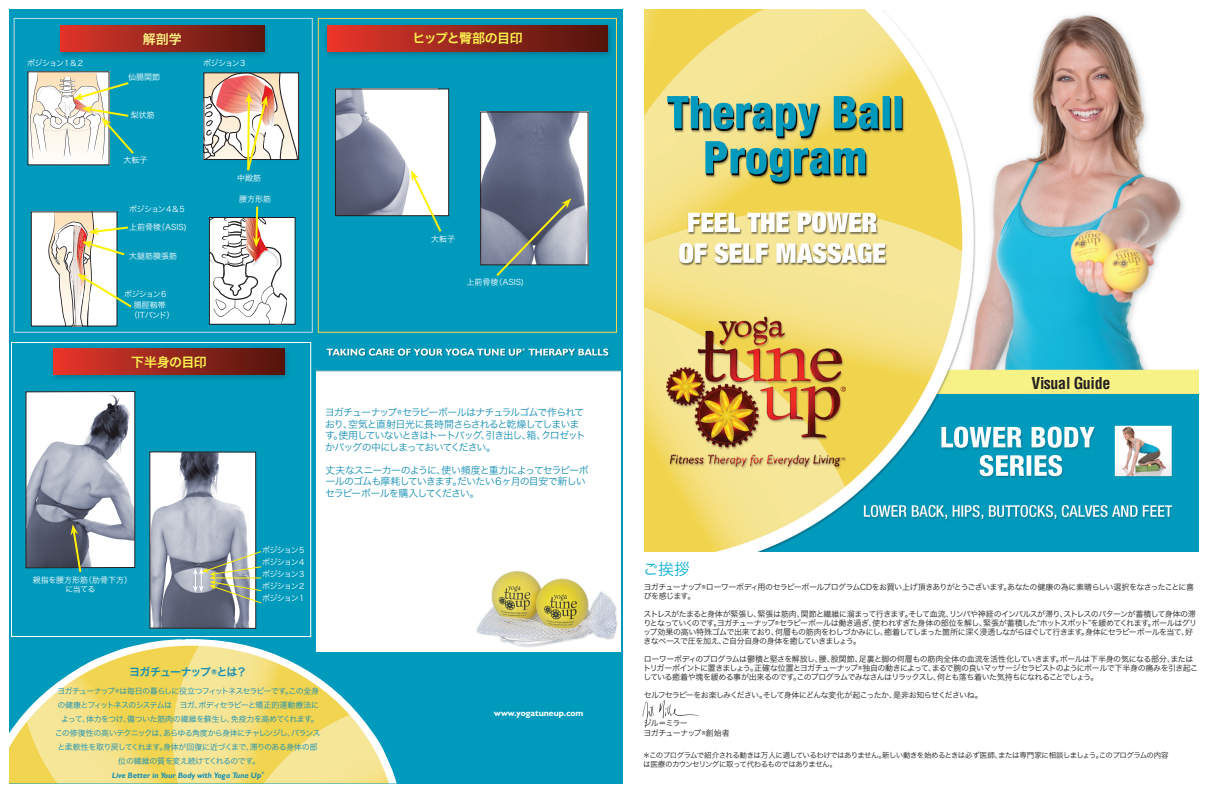
<style>
.page{position:relative;width:1224px;height:792px;background:#fff}
.page>*{position:absolute;margin:0;border:0;box-sizing:border-box;transform-origin:0 0}
.t1{font:700 condensed 16px "Helvetica";letter-spacing:-.02em;color:#231f20}
.t2{font:16px "Hira Kaku Pro W3";color:#10b1d5}
.t3{font:13px "Hira Kaku Pro W6";letter-spacing:-.04em;color:#fff34f}
.t4{font:13px "Hira Kaku Pro W6";color:#fff685}
.t5{font:11px "Hira Kaku Pro W6";letter-spacing:-.07em;color:#168eb4}
.t6{font:10px/11.5px "Hira Kaku Pro W3";letter-spacing:-.095em;color:#168eb4}
.t7{font:700 9px "Humanist 521 BT";color:#fff}
.t8{font:8px/9px "Hira Kaku Pro W3";letter-spacing:-.07em;color:#231f20}
.t9{font:8px/14px "Hira Kaku Pro W3";letter-spacing:-.075em;color:#168eb4;text-align:center}
.t10{font:8px/12px "Hira Kaku Pro W3";letter-spacing:-.065em;color:#fff;text-align:justify}
.t11{font:8px/9.6px "Hira Kaku Pro W3";letter-spacing:-.09em;color:#231f20}
.t12{font:8px/9.6px "Hira Kaku Pro W3";color:#fff;text-align:center}
.t13{font:italic 700 8px "Humanist 521 BT";color:#168eb4}
.t14{font:7.5px/9px "Hira Kaku Pro W3";letter-spacing:-.075em;color:#231f20}
.t15{font:italic 700 3.5px "Humanist 521 BT";color:#168eb4}
</style>
<div class="page">
<img style="left:644px;top:9px;width:554px;height:543px">
<div style="left:9px;top:9px;width:613px;height:775px;background:#009abd"></div>
<div style="left:953px;top:372px;width:242px;height:20px;background:#f6f286"></div>
<img style="left:317px;top:348px;width:304px;height:304px">
<div style="left:323px;top:22px;width:291px;height:37px;background:#231f20;opacity:.3"></div>
<div style="left:327px;top:25px;width:281px;height:26px;background:linear-gradient(to right,#e7372c,#4e150c)"></div>
<div style="left:318px;top:18px;width:299px;height:315px;border:1px solid #fed452"></div>
<div style="left:335px;top:89px;width:114px;height:127px;background:#fff"></div>
<img style="left:337px;top:90px;width:74px;height:124px">
<div style="left:335px;top:88px;width:114px;height:128px;border:1px solid #231f20"></div>
<img style="left:482px;top:114px;width:105px;height:149px">
<div style="left:480px;top:112px;width:109px;height:153px;border:1px solid #231f20"></div>
<svg style="left:411px;top:170px;width:32px;height:62px"></svg>
<svg style="left:494px;top:198px;width:77px;height:78px;background:#6c8591"></svg>
<div style="left:49px;top:346px;width:242px;height:37px;background:#231f20;opacity:.3"></div>
<div style="left:53px;top:349px;width:232px;height:26px;background:linear-gradient(to right,#e7372c,#4f150d)"></div>
<div style="left:11px;top:342px;width:300px;height:295px;border:1px solid #fff"></div>
<img style="left:151px;top:453px;width:103px;height:174px">
<div style="left:149px;top:451px;width:107px;height:178px;border:1px solid #231f20"></div>
<svg style="left:25px;top:391px;width:111px;height:182px;background:#a9b1ba"></svg>
<svg style="left:193px;top:551px;width:69px;height:53px;background:#97a5a0"></svg>
<div style="left:14px;top:18px;width:299px;height:315px;border:1px solid #bedce8"></div>
<div style="left:56px;top:22px;width:214px;height:37px;background:#231f20;opacity:.3"></div>
<div style="left:60px;top:25px;width:204px;height:26px;background:linear-gradient(to right,#de362a,#58180f)"></div>
<div style="left:209px;top:217px;width:86px;height:107px;background:#fff"></div>
<div style="left:209px;top:217px;width:87px;height:108px;border:1px solid #231f20"></div>
<svg style="left:209px;top:206px;width:79px;height:118px"></svg>
<div style="left:31px;top:212px;width:86px;height:114px;background:#fff"></div>
<div style="left:31px;top:211px;width:86px;height:116px;border:1px solid #231f20"></div>
<svg style="left:48px;top:212px;width:84px;height:114px"></svg>
<div style="left:203px;top:72px;width:96px;height:88px;border:1px solid #231f20"></div>
<svg style="left:204px;top:73px;width:94px;height:98px;background:#cac2b7"></svg>
<svg style="left:30px;top:72px;width:104px;height:90px"></svg>
<img style="left:9px;top:639px;width:388px;height:145px">
<img style="left:642px;top:700px;width:57px;height:28px">
<p class="t10" style="left:27px;top:56px;width:59px">ポジション１＆２</p>
<h2 class="t4" style="left:143px;top:27px;width:40px">解剖学</h2>
<p class="t10" style="left:128px;top:70px;width:33px">仙腸関節</p>
<p class="t10" style="left:131px;top:108px;width:25px">梨状筋</p>
<p class="t10" style="left:124px;top:153px;width:25px">大転子</p>
<p class="t10" style="left:129px;top:202px;width:59px">ポジション４＆５</p>
<p class="t12" style="left:129px;top:222px;width:59px">上前骨稜（ASIS)</p>
<p class="t10" style="left:129px;top:250px;width:49px">大腿筋膜張筋</p>
<p class="t10" style="left:124px;top:287px;width:45px">ポジション６</p>
<p class="t12" style="left:130px;top:300px;width:46px">腸脛靱帯（ITバンド）</p>
<p class="t10" style="left:203px;top:56px;width:45px">ポジション３</p>
<p class="t10" style="left:237px;top:171px;width:25px">中殿筋</p>
<p class="t10" style="left:239px;top:193px;width:33px">腰方形筋</p>
<h2 class="t3" style="left:131px;top:350px;width:77px">下半身の目印</h2>
<p class="t12" style="left:33px;top:574px;width:101px">親指を腰方形筋（肋骨下方）に当てる</p>
<p class="t10" style="left:262px;top:544px;width:45px">ポジション５ポジション４ポジション３ポジション２ポジション１</p>
<h2 class="t3" style="left:413px;top:26px;width:112px">ヒップと臀部の目印</h2>
<p class="t10" style="left:431px;top:233px;width:25px">大転子</p>
<p class="t12" style="left:467px;top:277px;width:59px">上前骨稜（ASIS)</p>
<p class="t6" style="left:325px;top:406px;width:263px">ヨガチューナップ®セラピーボールはナチュラルゴムで作られており、空気と直射日光に長時間さらされると乾燥してしまいます。使用していないときはトートバッグ、引き出し、箱、クロゼットかバッグの中にしまっておいてください。</p>
<p class="t6" style="left:325px;top:463px;width:265px">丈夫なスニーカーのように、使い頻度と重力によってセラピーボールのゴムも摩耗していきます。だいたい６ヶ月の目安で新しいセラピーボールを購入してください。</p>
<h3 class="t5" style="left:129px;top:662px;width:120px">ヨガチューナップ®とは？</h3>
<p class="t9" style="left:55px;top:684px;width:267px">ヨガチューナップ®は毎日の暮らしに役立つフィットネスセラピーです。この全身の健康とフィットネスのシステムは　ヨガ、ボディセラピーと矯正的運動療法によって、体力をつけ、傷ついた筋肉の繊維を蘇生し、免疫力を高めてくれます。この修復性の高いテクニックは、あらゆる角度から身体にチャレンジし、バランスと柔軟性を取り戻してくれます。身体が回復に近づくまで、滞りのある身体の部位の繊維の質を変え続けてくれるのです。</p>
<p class="t13" style="left:112px;top:770px;width:151px">Live Better in Your Body with Yoga Tune Up</p>
<p class="t15" style="left:261px;top:770px;width:4px">®</p>
<p class="t7" style="left:494px;top:707px;width:91px">www.yogatuneup.com</p>
<h1 class="t1" style="left:1031px;top:373px;width:80px">Visual Guide</h1>
<h1 class="t2" style="left:643px;top:554px;width:49px">ご挨拶</h1>
<p class="t8" style="left:644px;top:582px;width:552px">ヨガチューナップ®ローワーボディ用のセラピーボールプログラムCDをお買い上げ頂きありがとうございます。あなたの健康の為に素晴らしい選択をなさったことに喜びを感じます。</p>
<p class="t8" style="left:643px;top:609px;width:555px">ストレスがたまると身体が緊張し、緊張は筋肉、関節と繊維に溜まって行きます。そして血流、リンパや神経のインパルスが滞り、ストレスのパターンが蓄積して身体の滞りとなっていくのです。ヨガチューナップ®セラピーボールは働き過ぎ、使われすぎた身体の部位を解し、緊張が蓄積した“ホットスポット”を緩めてくれます。ボールはグリップ効果の高い特殊ゴムで出来ており、何層もの筋肉をわしづかみにし、癒着してしまった箇所に深く浸透しながらほぐして行きます。身体にセラピーボールを当て、好きなペースで圧を加え、ご自分自身の身体を癒していきましょう。</p>
<p class="t8" style="left:643px;top:654px;width:557px">ローワーボディのプログラムは鬱積と堅さを解放し、腰、股関節、足裏と脚の何層もの筋肉全体の血流を活性化していきます。ボールは下半身の気になる部分、またはトリガーポイントに置きましょう。正確な位置とヨガチューナップ®独自の動きによって、まるで腕の良いマッサージセラピストのようにボールで下半身の痛みを引き起こしている癒着や塊を緩める事が出来るのです。このプログラムでみなさんはリラックスし、何とも落ち着いた気持ちになれることでしょう。</p>
<p class="t11" style="left:644px;top:689px;width:340px">セルフセラピーをお楽しみください。そして身体にどんな変化が起こったか、是非お知らせくださいね。</p>
<p class="t11" style="left:644px;top:718px;width:88px">ジル＝ミラー<br>ヨガチューナップ®創始者</p>
<p class="t14" style="left:643px;top:750px;width:527px">＊このプログラムで紹介される動きは万人に適しているわけではありません。新しい動きを始めるときは必ず医師、または専門家に相談しましょう。このプログラムの内容は医療のカウンセリングに取って代わるものではありません。</p>
</div>
